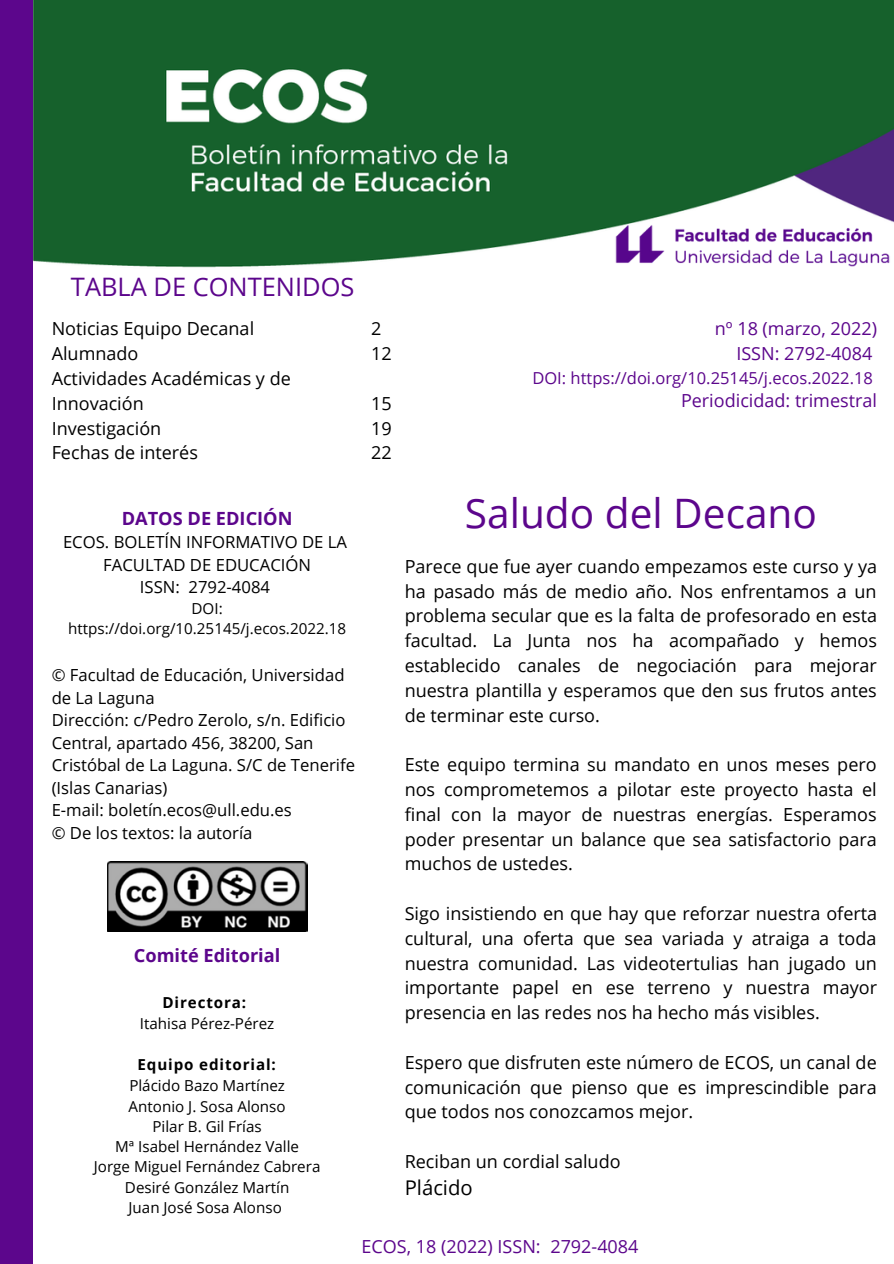
<style>
.page{position:relative;width:894px;height:1264px;background:#fff}
.page>*{position:absolute;margin:0;border:0;box-sizing:border-box;transform-origin:0 0}
.t1{font:40.5px "Open Sans";color:#5c068c}
.t2{font:25.35px "Open Sans";color:#5c068c}
.t3{font:20.25px "Open Sans";color:#000}
.t4{font:700 18.15px "Open Sans";color:#5c068c}
.t5{font:18px/24.8px "Open Sans";color:#000;text-align:justify}
.t6{font:18px/24.8px "Open Sans";color:#5c068c;text-align:right}
.t7{font:16.65px/22.5px "Open Sans";color:#000;text-align:center}
.t8{font:16.5px "Open Sans";color:#5c068c}
.t9{font:15.15px/20.2px "Open Sans";color:#000;text-align:center}
.t10{font:700 15.15px "Open Sans";letter-spacing:.06em;color:#000}
</style>
<div class="page">
<div style="left:0;top:0;width:33px;height:1263px;background:#5c068c"></div>
<img style="left:33px;top:0;width:860px;height:268px">
<img style="left:108px;top:861px;width:199px;height:70px">
<img style="left:579px;top:192px;width:314px;height:76px">
<h2 class="t2" style="left:71px;top:269px;width:285px">TABLA DE CONTENIDOS</h2>
<p class="t5" style="left:52px;top:316px;width:240px;text-align:left">Noticias Equipo Decanal<br>Alumnado<br>Actividades Académicas y de<br>Innovación<br>Investigación<br>Fechas de interés</p>
<p class="t6" style="left:714px;top:316px;width:163px">nº 18 (marzo, 2022)<br>ISSN: 2792-4084</p>
<p class="t5" style="left:371px;top:316px;width:22px">2<br>12</p>
<p class="t5" style="left:371px;top:390px;width:22px">15<br>19<br>22</p>
<p class="t8" style="left:532px;top:366px;width:342px">DOI: https://doi.org/10.25145/j.ecos.2022.18</p>
<p class="t6" style="left:680px;top:388px;width:197px">Periodicidad: trimestral</p>
<p class="t4" style="left:122px;top:505px;width:172px">DATOS DE EDICIÓN</p>
<p class="t7" style="left:63px;top:530px;width:285px">ECOS. BOLETÍN INFORMATIVO DE LA<br>FACULTAD DE EDUCACIÓN<br>ISSN: 2792-4084</p>
<p class="t9" style="left:68px;top:597px;width:279px">DOI: https://doi.org/10.25145/j.ecos.2022.18</p>
<p class="t7" style="left:52px;top:663px;width:305px;text-align:left">© Facultad de Educación, Universidad de La Laguna<br>Dirección: c/Pedro Zerolo, s/n. Edificio<br>Central, apartado 456, 38200, San<br>Cristóbal de La Laguna. S/C de Tenerife (Islas Canarias)<br>E-mail: boletín.ecos@ull.edu.es<br>© De los textos: la autoría</p>
<p class="t4" style="left:134px;top:942px;width:148px">Comité Editorial</p>
<p class="t10" style="left:162px;top:991px;width:85px">Directora:</p>
<p class="t9" style="left:140px;top:1013px;width:136px">Itahisa Pérez-Pérez</p>
<p class="t10" style="left:137px;top:1053px;width:140px">Equipo editorial:</p>
<p class="t9" style="left:94px;top:1075px;width:228px">Plácido Bazo Martínez<br>Antonio J. Sosa Alonso<br>Pilar B. Gil Frías<br>Mª Isabel Hernández Valle<br>Jorge Miguel Fernández Cabrera<br>Desiré González Martín<br>Juan José Sosa Alonso</p>
<h1 class="t1" style="left:465px;top:484px;width:353px">Saludo del Decano</h1>
<p class="t5" style="left:404px;top:553px;width:474px">Parece que fue ayer cuando empezamos este curso y ya ha pasado más de medio año. Nos enfrentamos a un problema secular que es la falta de profesorado en esta facultad. La Junta nos ha acompañado y hemos establecido canales de negociación para mejorar nuestra plantilla y esperamos que den sus frutos antes de terminar este curso.</p>
<p class="t5" style="left:404px;top:751px;width:473px">Este equipo termina su mandato en unos meses pero nos comprometemos a pilotar este proyecto hasta el final con la mayor de nuestras energías. Esperamos poder presentar un balance que sea satisfactorio para muchos de ustedes.</p>
<p class="t5" style="left:404px;top:900px;width:474px">Sigo insistiendo en que hay que reforzar nuestra oferta cultural, una oferta que sea variada y atraiga a toda nuestra comunidad. Las videotertulias han jugado un importante papel en ese terreno y nuestra mayor presencia en las redes nos ha hecho más visibles.</p>
<p class="t5" style="left:404px;top:1049px;width:473px">Espero que disfruten este número de ECOS, un canal de comunicación que pienso que es imprescindible para que todos nos conozcamos mejor.</p>
<p class="t5" style="left:404px;top:1148px;width:217px">Reciban un cordial saludo</p>
<p class="t3" style="left:404px;top:1173px;width:70px">Plácido</p>
<p class="t6" style="left:361px;top:1233px;width:278px">ECOS, 18 (2022) ISSN: 2792-4084</p>
</div>
